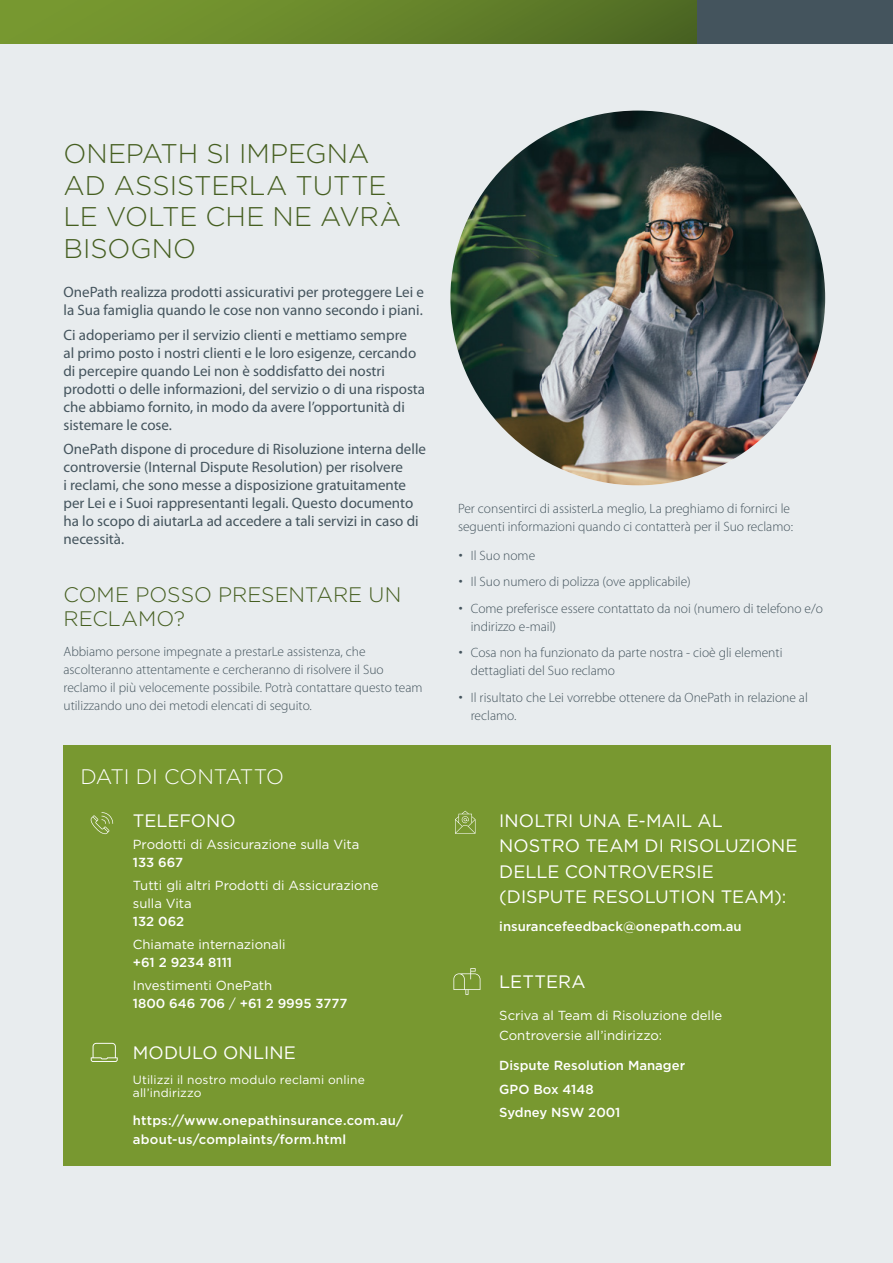
<style>
.page{position:relative;width:893px;height:1263px;background:#e8ecee}
.page>*{position:absolute;margin:0;border:0;box-sizing:border-box;transform-origin:0 0}
.t1{font:300 27px/31.5px "Gotham";letter-spacing:-.005em;color:#455e20}
.t2{font:300 21px/24px "Gotham";color:#455e20}
.t3{font:300 21px "Gotham";letter-spacing:-.015em;color:#fff}
.t4{font:18px/25.5px "Gotham";color:#fff}
.t5{font:15px/18px "Myriad Pro";color:#44545d}
.t6{font:300 13.5px/18px "Myriad Pro";color:#44545d}
.t7{font:500 13.2px/23.7px "Gotham";color:#fff}
.t8{font:13.2px/18px "Gotham";color:#fff}
.t9{font:12px/12.9px "Gotham";letter-spacing:.015em;color:#fff}
.s1{font-weight:400}
.s2{font-family:"Zurich Sans";font-weight:400}
</style>
<div class="page">
<div style="left:63px;top:745px;width:768px;height:421px;background:#789830"></div>
<img style="left:450px;top:111px;width:375px;height:374px;border-radius:187px">
<svg style="left:91px;top:812px;width:22px;height:22px"></svg>
<svg style="left:455px;top:811px;width:20px;height:23px"></svg>
<svg style="left:453px;top:968px;width:27px;height:27px"></svg>
<div style="left:0;top:0;width:697px;height:43px;background:linear-gradient(to right,#7d9f32,#4f6b24)"></div>
<div style="left:697px;top:0;width:196px;height:43px;background:#44545d"></div>
<svg style="left:91px;top:1043px;width:27px;height:19px"></svg>
<h1 class="t1" style="left:63px;top:137px;width:339px">ONEPATH SI IMPEGNA<br>AD ASSISTERLA TUTTE<br>LE VOLTE CHE NE AVRÀ<br>BISOGNO</h1>
<p class="t5" style="left:63px;top:283px;width:362px">OnePath realizza prodotti assicurativi per proteggere Lei e la Sua famiglia quando le cose non vanno secondo i piani.</p>
<p class="t5" style="left:63px;top:326px;width:363px">Ci adoperiamo per il servizio clienti e mettiamo sempre<br>al primo posto i nostri clienti e le loro esigenze, cercando di percepire quando Lei non è soddisfatto dei nostri prodotti o delle informazioni, del servizio o di una risposta che abbiamo fornito, in modo da avere l’opportunità di sistemare le cose.</p>
<p class="t5" style="left:63px;top:440px;width:364px">OnePath dispone di procedure di Risoluzione interna delle controversie (Internal Dispute Resolution) per risolvere<br>i reclami, che sono messe a disposizione gratuitamente per Lei e i Suoi rappresentanti legali. Questo documento ha lo scopo di aiutarLa ad accedere a tali servizi in caso di necessità.</p>
<h2 class="t2" style="left:63px;top:582px;width:339px">COME POSSO PRESENTARE UN<br>RECLAMO?</h2>
<p class="t6" style="left:63px;top:643px;width:361px">Abbiamo persone impegnate a prestarLe assistenza, che ascolteranno attentamente e cercheranno di risolvere il Suo reclamo il più velocemente possibile. Potrà contattare questo team utilizzando uno dei metodi elencati di seguito.</p>
<h2 class="t3" style="left:80px;top:763px;width:205px">DATI DI CONTATTO</h2>
<p class="t4" style="left:133px;top:807px;width:105px">TELEFONO</p>
<p class="t8" style="left:133px;top:835px;width:228px">Prodotti di Assicurazione sulla Vita</p>
<p class="t7" style="left:133px;top:850px;width:52px">133 667</p>
<p class="t8" style="left:133px;top:876px;width:247px">Tutti gli altri Prodotti di Assicurazione sulla Vita</p>
<p class="t7" style="left:133px;top:909px;width:53px">132 062</p>
<p class="t8" style="left:133px;top:935px;width:154px">Chiamate internazionali</p>
<p class="t7" style="left:133px;top:950px;width:101px">+61 2 9234 8111</p>
<p class="t7" style="left:133px;top:976px;width:216px;line-height:18px"><span class="s1">Investimenti OnePath<br></span>1800 646 706 <span class="s1">/</span> +61 2 9995 3777</p>
<p class="t4" style="left:133px;top:1039px;width:164px">MODULO ONLINE</p>
<p class="t9" style="left:133px;top:1073px;width:233px">Utilizzi il nostro modulo reclami online all’indirizzo</p>
<p class="t7" style="left:133px;top:1110px;width:272px;line-height:19.4px">https://www.onepathinsurance.com.au/ about-us/complaints/form.html</p>
<p class="t6" style="left:458px;top:500px;width:336px">Per consentirci di assisterLa meglio, La preghiamo di fornirci le seguenti informazioni quando ci contatterà per il Suo reclamo:</p>
<p class="t6" style="left:458px;top:546px;width:79px"><span class="s2">•</span> Il Suo nome</p>
<p class="t6" style="left:458px;top:573px;width:234px"><span class="s2">•</span> Il Suo numero di polizza (ove applicabile)</p>
<p class="t6" style="left:471px;top:599px;width:354px;text-indent:-13px"><span class="s2">•</span> Come preferisce essere contattato da noi (numero di telefono e/o indirizzo e-mail)</p>
<p class="t6" style="left:471px;top:644px;width:313px;text-indent:-13px"><span class="s2">•</span> Cosa non ha funzionato da parte nostra - cioè gli elementi dettagliati del Suo reclamo</p>
<p class="t6" style="left:471px;top:688px;width:339px;text-indent:-13px"><span class="s2">•</span> Il risultato che Lei vorrebbe ottenere da OnePath in relazione al reclamo.</p>
<p class="t4" style="left:499px;top:807px;width:300px">INOLTRI UNA E-MAIL AL<br>NOSTRO TEAM DI RISOLUZIONE<br>DELLE CONTROVERSIE (DISPUTE RESOLUTION TEAM):</p>
<p class="t7" style="left:499px;top:914px;width:244px">insurancefeedback@onepath.com.au</p>
<p class="t4" style="left:499px;top:968px;width:88px">LETTERA</p>
<p class="t8" style="left:499px;top:1005px;width:224px;line-height:19.5px">Scriva al Team di Risoluzione delle<br>Controversie all’indirizzo:</p>
<p class="t7" style="left:499px;top:1053px;width:187px">Dispute Resolution Manager<br>GPO Box 4148<br>Sydney NSW 2001</p>
</div>
